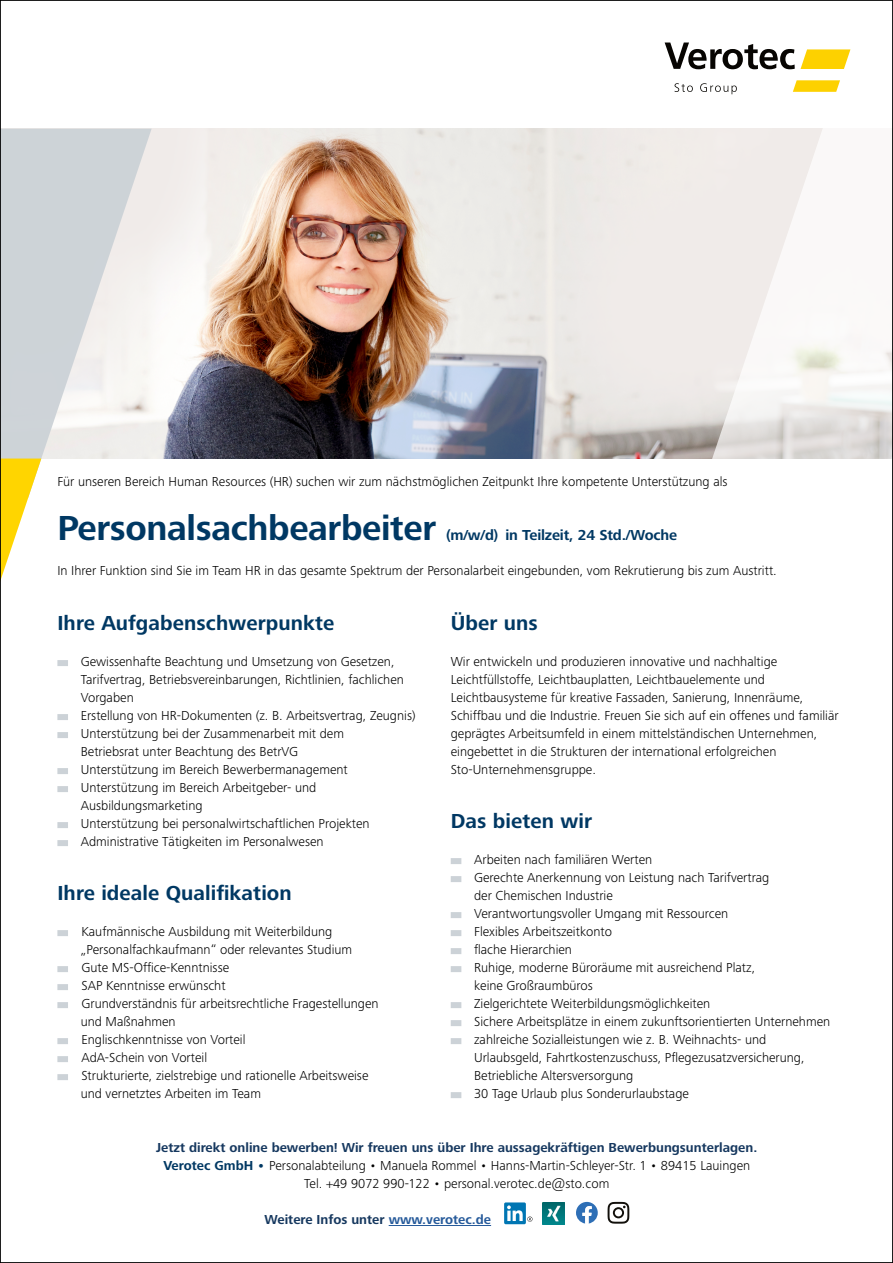
<style>
.page{position:relative;width:893px;height:1263px;background:#fff}
.page>*{position:absolute;margin:0;border:0;box-sizing:border-box;transform-origin:0 0}
.t1{font:700 36px "Frutiger Next LTW1 G";letter-spacing:-.01em;color:#003863}
.t2{font:700 21px "Frutiger Next LTW1 G";letter-spacing:.005em;color:#003863}
.t3{font:700 15px "Frutiger Next LTW1 G";letter-spacing:-.01em;color:#003863}
.t4{font:300 13.5px/18px "Frutiger Next LTW1 G";color:#000}
.t5{font:700 13.5px "Frutiger Next LTW1 G";color:#16385f}
.s1{font-weight:700;color:#16385f}
.s2{font-weight:700;color:#003863}
.s3{color:#275b9b}
</style>
<div class="page">
<img style="left:152px;top:129px;width:547px;height:329px">
<svg style="left:793px;top:80px;width:47px;height:12px"></svg>
<svg style="left:675px;top:83px;width:62px;height:11px"></svg>
<svg style="left:665px;top:43px;width:185px;height:26px"></svg>
<svg style="left:699px;top:128px;width:192px;height:331px"></svg>
<svg style="left:2px;top:129px;width:150px;height:331px;fill:#cdd3d7"></svg>
<svg style="left:2px;top:458px;width:39px;height:118px"></svg>
<div style="left:57px;top:660px;width:11px;height:6px;background:#ccd2d7"></div>
<div style="left:57px;top:714px;width:11px;height:6px;background:#ccd2d7"></div>
<div style="left:57px;top:732px;width:11px;height:6px;background:#ccd2d7"></div>
<div style="left:57px;top:768px;width:11px;height:6px;background:#ccd2d7"></div>
<div style="left:57px;top:786px;width:11px;height:6px;background:#ccd2d7"></div>
<div style="left:57px;top:822px;width:11px;height:6px;background:#ccd2d7"></div>
<div style="left:57px;top:840px;width:11px;height:6px;background:#ccd2d7"></div>
<div style="left:57px;top:930px;width:11px;height:6px;background:#ccd2d7"></div>
<div style="left:57px;top:966px;width:11px;height:6px;background:#ccd2d7"></div>
<div style="left:57px;top:984px;width:11px;height:6px;background:#ccd2d7"></div>
<div style="left:57px;top:1002px;width:11px;height:6px;background:#ccd2d7"></div>
<div style="left:57px;top:1038px;width:11px;height:6px;background:#ccd2d7"></div>
<div style="left:57px;top:1056px;width:11px;height:6px;background:#ccd2d7"></div>
<div style="left:57px;top:1074px;width:11px;height:6px;background:#ccd2d7"></div>
<div style="left:451px;top:858px;width:10px;height:6px;background:#ccd2d7"></div>
<div style="left:451px;top:876px;width:10px;height:6px;background:#ccd2d7"></div>
<div style="left:451px;top:912px;width:10px;height:6px;background:#ccd2d7"></div>
<div style="left:451px;top:930px;width:10px;height:6px;background:#ccd2d7"></div>
<div style="left:451px;top:948px;width:10px;height:6px;background:#ccd2d7"></div>
<div style="left:451px;top:966px;width:10px;height:6px;background:#ccd2d7"></div>
<div style="left:451px;top:1002px;width:10px;height:6px;background:#ccd2d7"></div>
<div style="left:451px;top:1020px;width:10px;height:6px;background:#ccd2d7"></div>
<div style="left:451px;top:1038px;width:10px;height:6px;background:#ccd2d7"></div>
<div style="left:451px;top:1092px;width:10px;height:6px;background:#ccd2d7"></div>
<hr style="left:389px;top:1225px;width:102px;height:1px;background:#275b9b">
<img style="left:542px;top:1202px;width:22px;height:22px">
<svg style="left:608px;top:1202px;width:21px;height:22px"></svg>
<svg style="left:576px;top:1202px;width:22px;height:22px"></svg>
<div style="left:504px;top:1202px;width:22px;height:22px;background:#0076b3;border-radius:2px"></div>
<svg style="left:507px;top:1205px;width:25px;height:17px"></svg>
<p class="t4" style="left:57px;top:472px;width:672px">Für unseren Bereich Human Resources (HR) suchen wir zum nächstmöglichen Zeitpunkt Ihre kompetente Unterstützung als</p>
<h1 class="t1" style="left:57px;top:507px;width:380px">Personalsachbearbeiter</h1>
<p class="t3" style="left:446px;top:526px;width:233px">(m/w/d) in Teilzeit, 24 Std./Woche</p>
<p class="t4" style="left:57px;top:562px;width:721px">In Ihrer Funktion sind Sie im Team HR in das gesamte Spektrum der Personalarbeit eingebunden, vom Rekrutierung bis zum Austritt.</p>
<h2 class="t2" style="left:57px;top:611px;width:279px">Ihre Aufgabenschwerpunkte</h2>
<p class="t4" style="left:81px;top:653px;width:336px">Gewissenhafte Beachtung und Umsetzung von Gesetzen, Tarifvertrag, Betriebsvereinbarungen, Richtlinien, fachlichen Vorgaben<br>Erstellung von HR-Dokumenten (z. B. Arbeitsvertrag, Zeugnis)<br>Unterstützung bei der Zusammenarbeit mit dem<br>Betriebsrat unter Beachtung des BetrVG<br>Unterstützung im Bereich Bewerbermanagement Unterstützung im Bereich Arbeitgeber- und Ausbildungsmarketing<br>Unterstützung bei personalwirtschaftlichen Projekten Administrative Tätigkeiten im Personalwesen</p>
<h2 class="t2" style="left:57px;top:881px;width:236px">Ihre ideale Qualifikation</h2>
<p class="t4" style="left:81px;top:923px;width:299px">Kaufmännische Ausbildung mit Weiterbildung „Personalfachkaufmann“ oder relevantes Studium Gute MS-Office-Kenntnisse<br>SAP Kenntnisse erwünscht<br>Grundverständnis für arbeitsrechtliche Fragestellungen und Maßnahmen<br>Englischkenntnisse von Vorteil<br>AdA-Schein von Vorteil<br>Strukturierte, zielstrebige und rationelle Arbeitsweise und vernetztes Arbeiten im Team</p>
<h2 class="t2" style="left:451px;top:611px;width:89px">Über uns</h2>
<p class="t4" style="left:451px;top:653px;width:389px">Wir entwickeln und produzieren innovative und nachhaltige Leichtfüllstoffe, Leichtbauplatten, Leichtbauelemente und Leichtbausysteme für kreative Fassaden, Sanierung, Innenräume, Schiffbau und die Industrie. Freuen Sie sich auf ein offenes und familiär geprägtes Arbeitsumfeld in einem mittelständischen Unternehmen, eingebettet in die Strukturen der international erfolgreichen Sto-Unternehmensgruppe.</p>
<h2 class="t2" style="left:451px;top:809px;width:143px">Das bieten wir</h2>
<p class="t4" style="left:474px;top:851px;width:358px">Arbeiten nach familiären Werten<br>Gerechte Anerkennung von Leistung nach Tarifvertrag<br>der Chemischen Industrie<br>Verantwortungsvoller Umgang mit Ressourcen<br>Flexibles Arbeitszeitkonto<br>flache Hierarchien<br>Ruhige, moderne Büroräume mit ausreichend Platz,<br>keine Großraumbüros<br>Zielgerichtete Weiterbildungsmöglichkeiten<br>Sichere Arbeitsplätze in einem zukunftsorientierten Unternehmen zahlreiche Sozialleistungen wie z. B. Weihnachts- und Urlaubsgeld, Fahrtkostenzuschuss, Pflegezusatzversicherung, Betriebliche Altersversorgung<br>30 Tage Urlaub plus Sonderurlaubstage</p>
<p class="t4" style="left:156px;top:1139px;width:603px;text-align:center"><span class="s1">Jetzt direkt online bewerben! Wir freuen uns über Ihre aussagekräftigen Bewerbungsunterlagen.<br></span><span class="s2">Verotec GmbH •</span> Personalabteilung • Manuela Rommel • Hanns-Martin-Schleyer-Str. 1 • 89415 Lauingen<br>Tel. +49 9072 990-122 • personal.verotec.de@sto.com</p>
<p class="t5" style="left:264px;top:1212px;width:228px">Weitere Infos unter <span class="s3">www.verotec.de</span></p>
</div>
